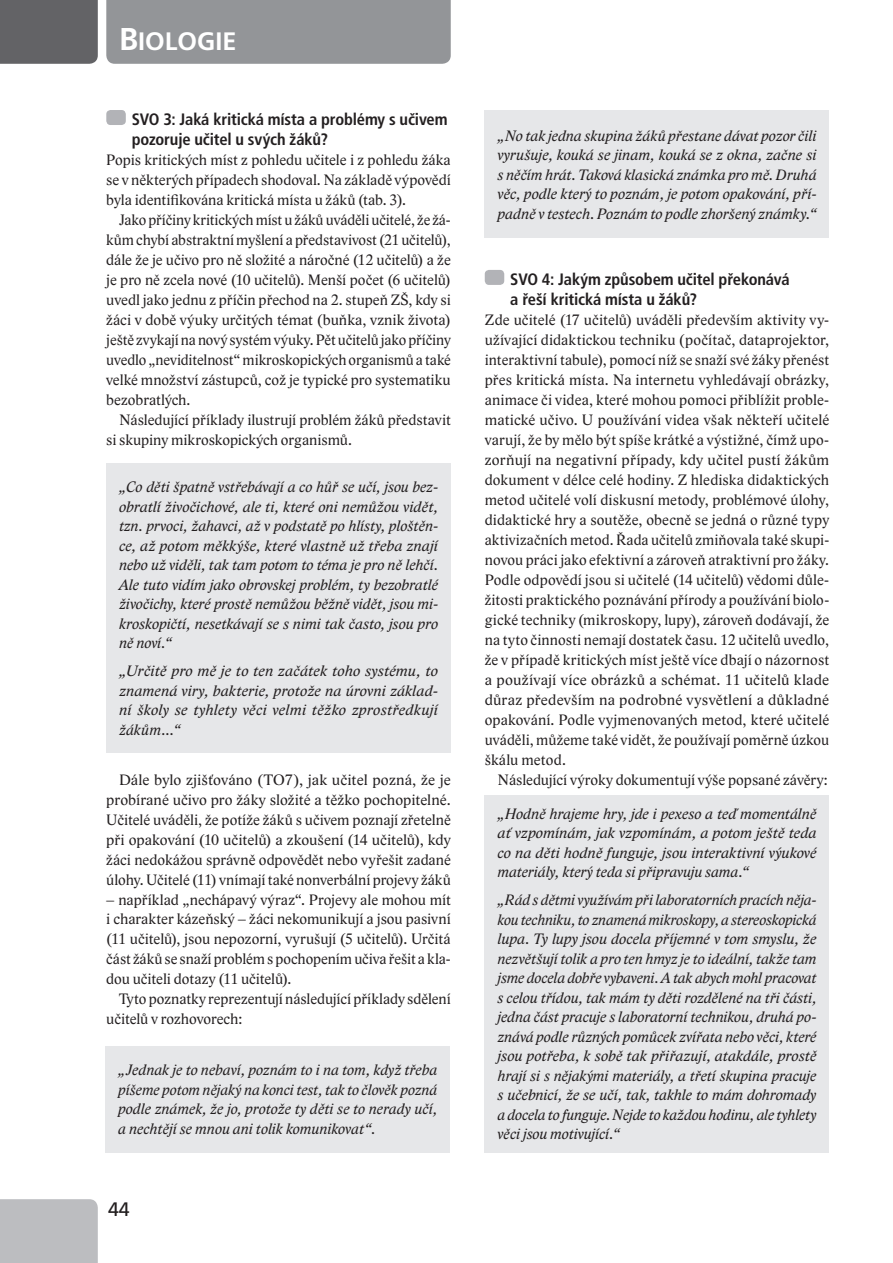
<style>
.page{position:relative;width:893px;height:1263px;background:#fff}
.page>*{position:absolute;margin:0;border:0;box-sizing:border-box;transform-origin:0 0}
.t1{font:25.2px "Frutiger LT Com Bold SC800";color:#fff}
.t2{font:19.5px "Frutiger LT Com";color:#231f20}
.t3{font:700 condensed 16.5px/20px "Frutiger LT Com";letter-spacing:-.01em;color:#231f20}
.t4{font:15.45px/20px "Lido STF";color:#231f20;text-align:justify}
.t5{font:italic 15.45px/19.5px "Lido STF";color:#231f20;text-align:justify}
.s1{font-size:31.5px}
</style>
<div class="page">
<div style="left:0;top:0;width:98px;height:64px;background:#636366"></div>
<div style="left:0;top:1199px;width:98px;height:64px;background:#bcbdc0"></div>
<div style="left:106px;top:0;width:345px;height:64px;background:#939598"></div>
<div style="left:106px;top:110px;width:20px;height:15px;background:#b2b3b7;border-radius:4px"></div>
<div style="left:485px;top:270px;width:19px;height:15px;background:#b2b3b7;border-radius:4px"></div>
<div style="left:106px;top:464px;width:345px;height:289px;background:#e6e7e9"></div>
<div style="left:105px;top:1046px;width:345px;height:106px;background:#e6e7e9"></div>
<div style="left:485px;top:111px;width:344px;height:127px;background:#e6e7e9"></div>
<div style="left:485px;top:795px;width:344px;height:357px;background:#e6e7e9"></div>
<h1 class="t1" style="left:119px;top:27px;width:119px"><span class="s1">B</span>IOLOGIE</h1>
<p class="t3" style="left:132px;top:109px;width:317px">SVO 3: Jaká kritická místa a problémy s učivem pozoruje učitel u svých žáků?</p>
<p class="t4" style="left:106px;top:150px;width:346px">Popis kritických míst z pohledu učitele i z pohledu žáka se v některých případech shodoval. Na základě výpovědí byla identifikována kritická místa u žáků (tab. 3).</p>
<p class="t4" style="left:106px;top:210px;width:346px;text-indent:13px">Jako příčiny kritických míst u žáků uváděli učitelé, že žá&shy;kům chybí abstraktní myšlení a představivost (21 učitelů), dále že je učivo pro ně složité a náročné (12 učitelů) a že je pro ně zcela nové (10 učitelů). Menší počet (6 učitelů) uvedl jako jednu z příčin přechod na 2. stupeň ZŠ, kdy si žáci v době výuky určitých témat (buňka, vznik života) ještě zvykají na nový systém výuky. Pět učitelů jako příčiny uvedlo „neviditelnost“ mikroskopických organismů a také velké množství zástupců, což je typické pro systematiku bezobratlých.</p>
<p class="t4" style="left:106px;top:410px;width:346px;text-indent:13px">Následující příklady ilustrují problém žáků představit si skupiny mikroskopických organismů.</p>
<p class="t5" style="left:119px;top:478px;width:320px">„Co děti špatně vstřebávají a co hůř se učí, jsou bez&shy;obratlí živočichové, ale ti, které oni nemůžou vidět, tzn. prvoci, žahavci, až v podstatě po hlísty, ploštěn&shy;ce, až potom měkkýše, které vlastně už třeba znají nebo už viděli, tak tam potom to téma je pro ně lehčí.<br>Ale tuto vidím jako obrovskej problém, ty bezobratlé živočichy, které prostě nemůžou běžně vidět, jsou mi&shy;kroskopičtí, nesetkávají se s nimi tak často, jsou pro ně noví.“</p>
<p class="t5" style="left:119px;top:662px;width:320px">„Určitě pro mě je to ten začátek toho systému, to znamená viry, bakterie, protože na úrovni základ&shy;ní školy se tyhlety věci velmi těžko zprostředkují žákům…“</p>
<p class="t4" style="left:106px;top:770px;width:346px;text-indent:13px">Dále bylo zjišťováno (TO7), jak učitel pozná, že je probírané učivo pro žáky složité a těžko pochopitelné.<br>Učitelé uváděli, že potíže žáků s učivem poznají zřetelně při opakování (10 učitelů) a zkoušení (14 učitelů), kdy žáci nedokážou správně odpovědět nebo vyřešit zadané úlohy. Učitelé (11) vnímají také nonverbální projevy žáků</p>
<p class="t4" style="left:106px;top:889px;width:346px">– například „nechápavý výraz“. Projevy ale mohou mít i charakter kázeňský – žáci nekomunikují a jsou pasivní (11 učitelů), jsou nepozorní, vyrušují (5 učitelů). Určitá část žáků se snaží problém s pochopením učiva řešit a kla&shy;dou učiteli dotazy (11 učitelů).</p>
<p class="t4" style="left:106px;top:989px;width:346px;text-indent:13px">Tyto poznatky reprezentují následující příklady sdělení učitelů v rozhovorech:</p>
<p class="t5" style="left:118px;top:1061px;width:320px">„Jednak je to nebaví, poznám to i na tom, když třeba píšeme potom nějaký na konci test, tak to člověk pozná podle známek, že jo, protože ty děti se to nerady učí, a nechtějí se mnou ani tolik komunikovat“.</p>
<p class="t2" style="left:108px;top:1197px;width:23px">44</p>
<p class="t5" style="left:497px;top:126px;width:320px">„No tak jedna skupina žáků přestane dávat pozor čili vyrušuje, kouká se jinam, kouká se z okna, začne si s něčím hrát. Taková klasická známka pro mě. Druhá věc, podle který to poznám, je potom opakování, pří&shy;padně v testech. Poznám to podle zhoršený známky.“</p>
<p class="t3" style="left:510px;top:269px;width:281px">SVO 4: Jakým způsobem učitel překonává a řeší kritická místa u žáků?</p>
<p class="t4" style="left:485px;top:310px;width:346px">Zde učitelé (17 učitelů) uváděli především aktivity vy&shy;užívající didaktickou techniku (počítač, dataprojektor, interaktivní tabule), pomocí níž se snaží své žáky přenést přes kritická místa. Na internetu vyhledávají obrázky, animace či videa, které mohou pomoci přiblížit proble&shy;matické učivo. U používání videa však někteří učitelé varují, že by mělo být spíše krátké a výstižné, čímž upo&shy;zorňují na negativní případy, kdy učitel pustí žákům dokument v délce celé hodiny. Z hlediska didaktických metod učitelé volí diskusní metody, problémové úlohy, didaktické hry a soutěže, obecně se jedná o různé typy aktivizačních metod. Řada učitelů zmiňovala také skupi&shy;novou práci jako efektivní a zároveň atraktivní pro žáky.<br>Podle odpovědí jsou si učitelé (14 učitelů) vědomi důle&shy;žitosti praktického poznávání přírody a používání biolo&shy;gické techniky (mikroskopy, lupy), zároveň dodávají, že na tyto činnosti nemají dostatek času. 12 učitelů uvedlo, že v případě kritických míst ještě více dbají o názornost a používají více obrázků a schémat. 11 učitelů klade důraz především na podrobné vysvětlení a důkladné opakování. Podle vyjmenovaných metod, které učitelé uváděli, můžeme také vidět, že používají poměrně úzkou škálu metod.</p>
<p class="t4" style="left:497px;top:770px;width:332px">Následující výroky dokumentují výše popsané závěry:</p>
<p class="t5" style="left:497px;top:804px;width:320px">„Hodně hrajeme hry, jde i pexeso a teď momentálně ať vzpomínám, jak vzpomínám, a potom ještě teda co na děti hodně funguje, jsou interaktivní výukové materiály, který teda si připravuju sama.“</p>
<p class="t5" style="left:497px;top:891px;width:320px">„Rád s dětmi využívám při laboratorních pracích něja&shy;kou techniku, to znamená mikroskopy, a stereoskopická lupa. Ty lupy jsou docela příjemné v tom smyslu, že nezvětšují tolik a pro ten hmyz je to ideální, takže tam jsme docela dobře vybaveni. A tak abych mohl pracovat s celou třídou, tak mám ty děti rozdělené na tři části, jedna část pracuje s laboratorní technikou, druhá po&shy;znává podle různých pomůcek zvířata nebo věci, které jsou potřeba, k sobě tak přiřazují, atakdále, prostě hrají si s nějakými materiály, a třetí skupina pracuje s učebnicí, že se učí, tak, takhle to mám dohromady a docela to funguje. Nejde to každou hodinu, ale tyhlety věci jsou motivující.“</p>
</div>
